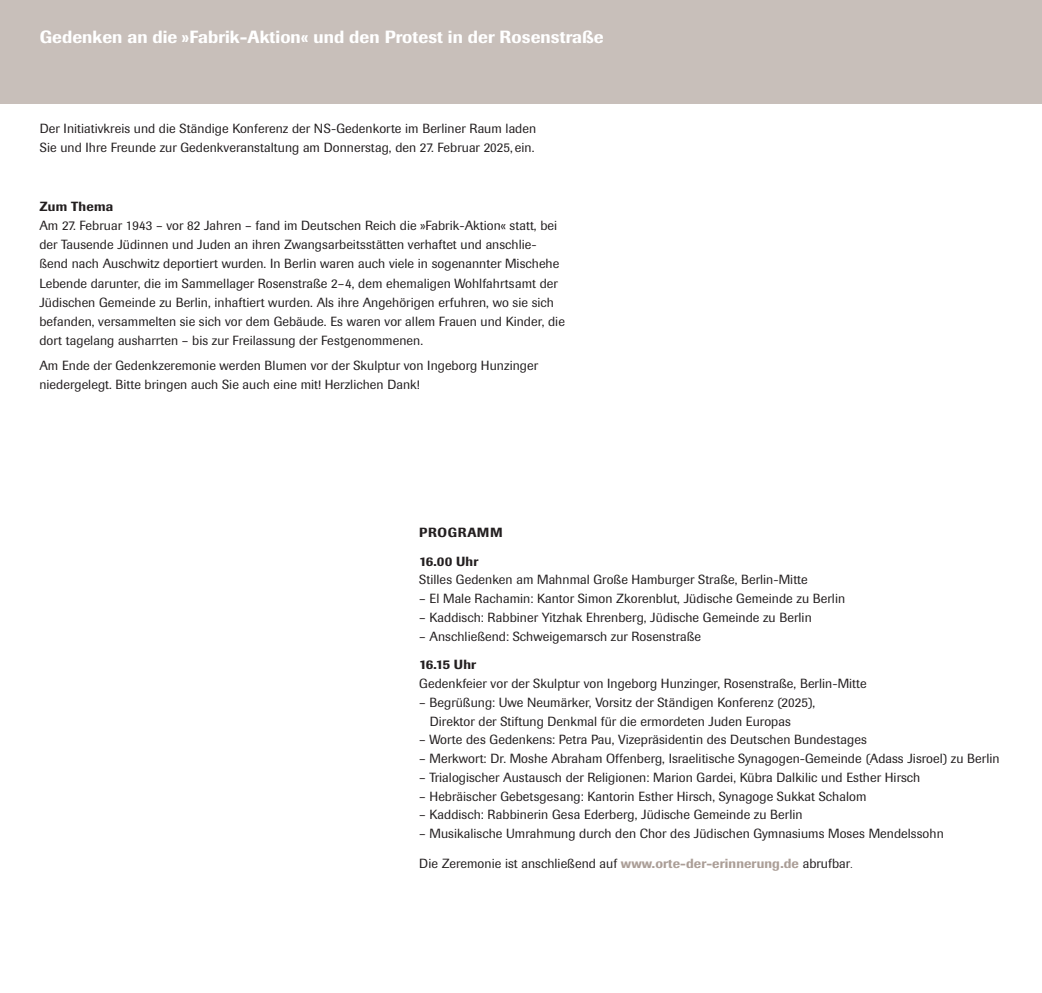
<style>
.page{position:relative;width:1042px;height:993px;background:#fff}
.page>*{position:absolute;margin:0;border:0;box-sizing:border-box;transform-origin:0 0}
.MainHead_Univers_67{font:500 17.5px "Berthold Imago BQ";letter-spacing:.005em;color:#fff}
.Title_Univers_67{font:13.12px/18.7px "Imago";letter-spacing:.005em;color:#231f20}
.Body_Univers_47{font:13.12px/19.2px "Imago";letter-spacing:.005em;color:#231f20}
.Title_Univers_67-2{font:500 13.12px "Berthold Imago BQ";letter-spacing:.03em;color:#231f20}
.Title_Univers_67-3{font:500 13.12px "Berthold Imago BQ";letter-spacing:.05em;color:#231f20}
.s1{font-family:"Univers LT Pro";font-weight:700;font-stretch:condensed}
.s2{font-family:"Berthold Imago BQ";font-weight:500}
.s3{font-family:"Berthold Imago BQ";font-weight:500;color:#ab9e97}
.s4{font-weight:300}
</style>
<div class="page">
<div style="left:0;top:0;width:1042px;height:104px;background:#c8bfba"></div>
<p class="MainHead_Univers_67" style="left:40px;top:26px;width:565px">Gedenken an die <span class="s1">»</span>Fabrik-Aktion<span class="s1">«</span> und den Protest in der Rosenstraße</p>
<p class="Body_Univers_47" style="left:40px;top:119px;width:498px">Der Initiativkreis und die Ständige Konferenz der NS-Gedenkorte im Berliner Raum laden<br>Sie und Ihre Freunde zur Gedenkveranstaltung am Donnerstag, den 27. Februar 2025, ein.</p>
<p class="Title_Univers_67-2" style="left:39px;top:198px;width:75px">Zum Thema</p>
<p class="Body_Univers_47" style="left:39px;top:215px;width:527px">Am 27. Februar 1943 – vor 82 Jahren – fand im Deutschen Reich die »Fabrik-Aktion« statt, bei der Tausende Jüdinnen und Juden an ihren Zwangsarbeitsstätten verhaftet und anschlie&shy;ßend nach Auschwitz deportiert wurden. In Berlin waren auch viele in sogenannter Mischehe Lebende darunter, die im Sammellager Rosenstraße 2–4, dem ehemaligen Wohlfahrtsamt der Jüdischen Gemeinde zu Berlin, inhaftiert wurden. Als ihre Angehörigen erfuhren, wo sie sich befanden, versammelten sie sich vor dem Gebäude. Es waren vor allem Frauen und Kinder, die dort tagelang ausharrten – bis zur Freilassung der Festgenommenen.</p>
<p class="Body_Univers_47" style="left:39px;top:355px;width:500px">Am Ende der Gedenkzeremonie werden Blumen vor der Skulptur von Ingeborg Hunzinger niedergelegt. Bitte bringen auch Sie auch eine mit! Herzlichen Dank!</p>
<p class="Title_Univers_67-3" style="left:419px;top:524px;width:85px">PROGRAMM</p>
<p class="Title_Univers_67" style="left:419px;top:551px;width:390px"><span class="s2">16.00 Uhr<br></span>Stilles Gedenken am Mahnmal Große Hamburger Straße, Berlin-Mitte</p>
<p class="Title_Univers_67" style="left:419px;top:589px;width:427px">– El Male Rachamin: Kantor Simon Zkorenblut, Jüdische Gemeinde zu Berlin</p>
<p class="Title_Univers_67" style="left:419px;top:608px;width:394px">– Kaddisch: Rabbiner Yitzhak Ehrenberg, Jüdische Gemeinde zu Berlin</p>
<p class="Title_Univers_67" style="left:419px;top:626px;width:283px">– Anschließend: Schweigemarsch zur Rosenstraße</p>
<p class="Title_Univers_67" style="left:419px;top:655px;width:449px"><span class="s2">16.15 Uhr<br></span>Gedenkfeier vor der Skulptur von Ingeborg Hunzinger, Rosenstraße, Berlin-Mitte</p>
<p class="Title_Univers_67" style="left:430px;top:692px;width:387px;text-indent:-10px">– Begrüßung: Uwe Neumärker, Vorsitz der Ständigen Konferenz (2025),<br>Direktor der Stiftung Denkmal für die ermordeten Juden Europas</p>
<p class="Title_Univers_67" style="left:419px;top:730px;width:449px">– Worte des Gedenkens: Petra Pau, Vizepräsidentin des Deutschen Bundestages</p>
<p class="Title_Univers_67" style="left:419px;top:749px;width:582px">– Merkwort: Dr. Moshe Abraham Offenberg, Israelitische Synagogen-Gemeinde (Adass Jisroel) zu Berlin</p>
<p class="Title_Univers_67" style="left:419px;top:767px;width:503px">– Trialogischer Austausch der Religionen: Marion Gardei, Kübra Dalkilic und Esther Hirsch</p>
<p class="Title_Univers_67" style="left:419px;top:786px;width:449px">– Hebräischer Gebetsgesang: Kantorin Esther Hirsch, Synagoge Sukkat Schalom</p>
<p class="Title_Univers_67" style="left:419px;top:805px;width:385px">– Kaddisch: Rabbinerin Gesa Ederberg, Jüdische Gemeinde zu Berlin</p>
<p class="Title_Univers_67" style="left:419px;top:823px;width:526px">– Musikalische Umrahmung durch den Chor des Jüdischen Gymnasiums Moses Mendelssohn</p>
<p class="Title_Univers_67" style="left:419px;top:853px;width:435px">Die Zeremonie ist anschließend auf <span class="s3">www.orte-der-erinnerung.de</span> abrufbar<span class="s4">.</span></p>
</div>
